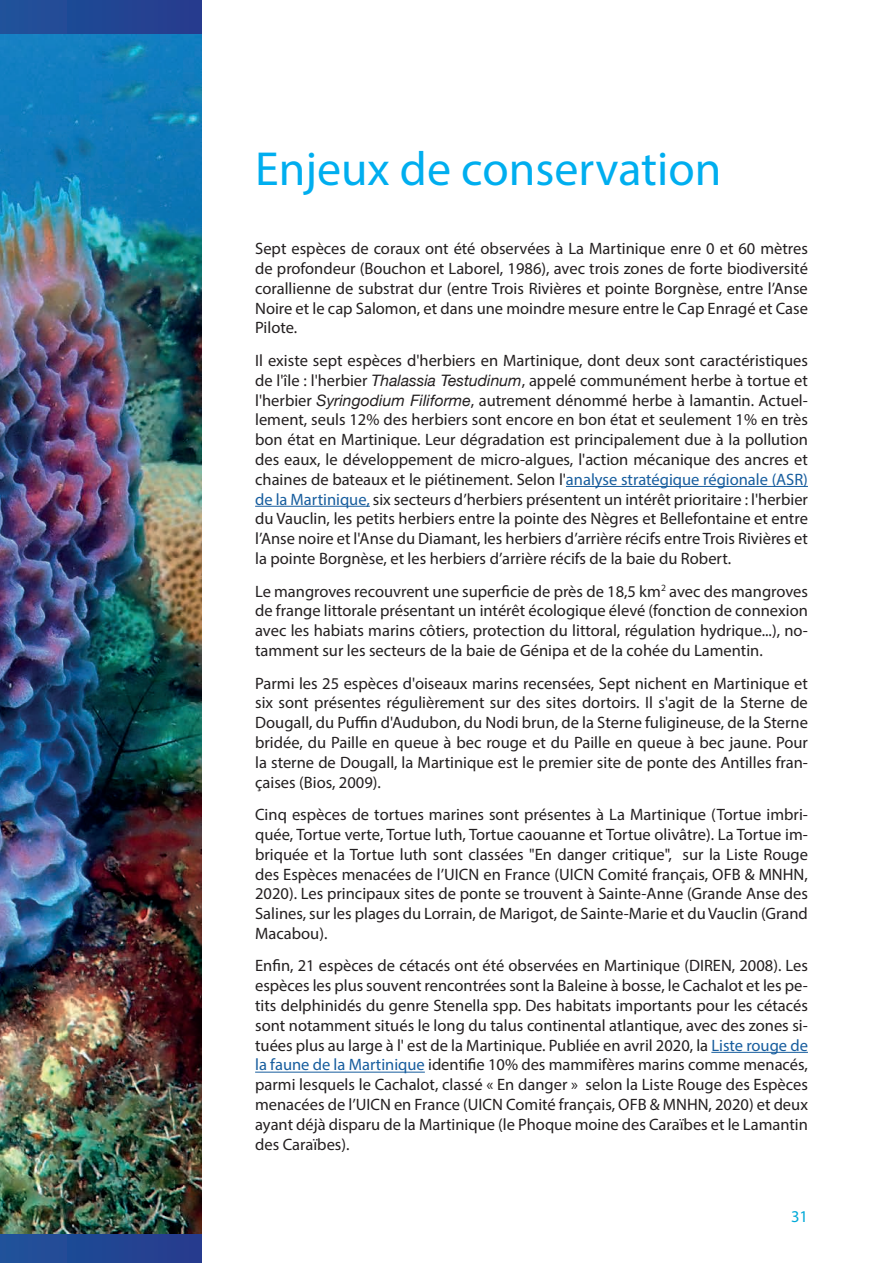
<style>
.page{position:relative;width:893px;height:1263px;background:#fff}
.page>*{position:absolute;margin:0;border:0;box-sizing:border-box;transform-origin:0 0}
.t1{font:48px "Myriad Pro";color:#00aeef}
.t2{font:16.5px/19.8px "Myriad Pro";color:#231f20;text-align:justify}
.t3{font:16.5px "Myriad Pro";color:#00a9d8}
.s1{font-family:"Helvetica Neue";font-style:italic;font-size:15.75px}
.s2{color:#175d9e}
</style>
<div class="page">
<div style="left:0;top:0;width:201px;height:1263px;background:#234793"></div>
<img style="left:0;top:34px;width:201px;height:1199px">
<hr style="left:566px;top:486px;width:242px;height:1px;background:#175d9e">
<hr style="left:255px;top:506px;width:115px;height:1px;background:#175d9e">
<hr style="left:711px;top:1052px;width:97px;height:1px;background:#175d9e">
<hr style="left:255px;top:1072px;width:170px;height:1px;background:#175d9e">
<h1 class="t1" style="left:255px;top:139px;width:468px">Enjeux de conservation</h1>
<p class="t2" style="left:255px;top:238px;width:554px">Sept espèces de coraux ont été observées à La Martinique enre 0 et 60 mètres de profondeur (Bouchon et Laborel, 1986), avec trois zones de forte biodiversité corallienne de substrat dur (entre Trois Rivières et pointe Borgnèse, entre l’Anse Noire et le cap Salomon, et dans une moindre mesure entre le Cap Enragé et Case Pilote.</p>
<p class="t2" style="left:255px;top:350px;width:554px">Il existe sept espèces d'herbiers en Martinique, dont deux sont caractéristiques de l'île : l'herbier <span class="s1">Thalassia Testudinum</span>, appelé communément herbe à tortue et l'herbier <span class="s1">Syringodium Filiforme</span>, autrement dénommé herbe à lamantin. Actuel&shy;lement, seuls 12% des herbiers sont encore en bon état et seulement 1% en très bon état en Martinique. Leur dégradation est principalement due à la pollution des eaux, le développement de micro-algues, l'action mécanique des ancres et chaines de bateaux et le piétinement. Selon l'<span class="s2">analyse stratégique régionale (ASR) de la Martinique,</span> six secteurs d’herbiers présentent un intérêt prioritaire : l'herbier du Vauclin, les petits herbiers entre la pointe des Nègres et Bellefontaine et entre l’Anse noire et l'Anse du Diamant, les herbiers d’arrière récifs entre Trois Rivières et la pointe Borgnèse, et les herbiers d’arrière récifs de la baie du Robert.</p>
<p class="t2" style="left:255px;top:581px;width:554px">Le mangroves recouvrent une superficie de près de 18,5 km<sup>2</sup> avec des mangroves de frange littorale présentant un intérêt écologique élevé (fonction de connexion avec les habiats marins côtiers, protection du littoral, régulation hydrique...), no&shy;tamment sur les secteurs de la baie de Génipa et de la cohée du Lamentin.</p>
<p class="t2" style="left:255px;top:673px;width:554px">Parmi les 25 espèces d'oiseaux marins recensées, Sept nichent en Martinique et six sont présentes régulièrement sur des sites dortoirs. Il s'agit de la Sterne de Dougall, du Puffin d'Audubon, du Nodi brun, de la Sterne fuligineuse, de la Sterne bridée, du Paille en queue à bec rouge et du Paille en queue à bec jaune. Pour la sterne de Dougall, la Martinique est le premier site de ponte des Antilles fran&shy;çaises (Bios, 2009).</p>
<p class="t2" style="left:255px;top:804px;width:554px">Cinq espèces de tortues marines sont présentes à La Martinique (Tortue imbri&shy;quée, Tortue verte, Tortue luth, Tortue caouanne et Tortue olivâtre). La Tortue im&shy;briquée et la Tortue luth sont classées "En danger critique", sur la Liste Rouge des Espèces menacées de l’UICN en France (UICN Comité français, OFB &amp; MNHN, 2020). Les principaux sites de ponte se trouvent à Sainte-Anne (Grande Anse des Salines, sur les plages du Lorrain, de Marigot, de Sainte-Marie et du Vauclin (Grand Macabou).</p>
<p class="t2" style="left:255px;top:956px;width:554px">Enfin, 21 espèces de cétacés ont été observées en Martinique (DIREN, 2008). Les espèces les plus souvent rencontrées sont la Baleine à bosse, le Cachalot et les pe&shy;tits delphinidés du genre Stenella spp. Des habitats importants pour les cétacés sont notamment situés le long du talus continental atlantique, avec des zones si&shy;tuées plus au large à l' est de la Martinique. Publiée en avril 2020, la <span class="s2">Liste rouge de la faune de la Martinique</span> identifie 10% des mammifères marins comme menacés, parmi lesquels le Cachalot, classé « En danger » selon la Liste Rouge des Espèces menacées de l’UICN en France (UICN Comité français, OFB &amp; MNHN, 2020) et deux ayant déjà disparu de la Martinique (le Phoque moine des Caraïbes et le Lamantin des Caraïbes).</p>
<p class="t3" style="left:791px;top:1207px;width:18px">31</p>
</div>
